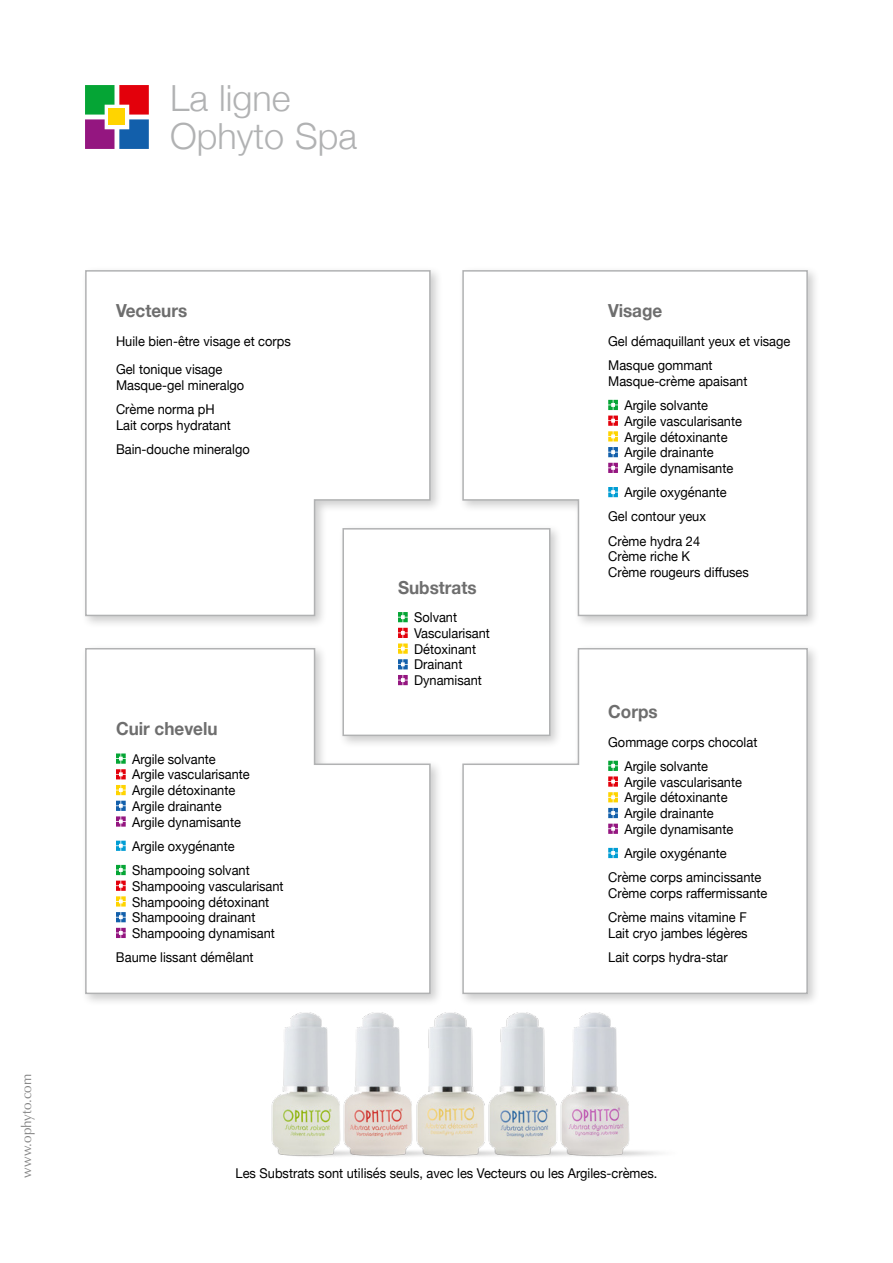
<style>
.page{position:relative;width:893px;height:1263px;background:#fff}
.page>*{position:absolute;margin:0;border:0;box-sizing:border-box;transform-origin:0 0}
.t1{font:300 36px/37.5px "Helvetica Neue";color:#b1b2b3}
.t2{font:700 18px "Helvetica Neue";color:#6e6e6e;scale:.95 1}
.t3{font:13.5px/15.8px "Helvetica Neue";color:#000;scale:.95 1}
.t4{font:13.5px "Optima";color:#848484}
</style>
<div class="page">
<svg style="left:85px;top:85px;width:64px;height:64px"></svg>
<div style="left:109px;top:109px;width:16px;height:16px;background:#ffd400"></div>
<div style="left:81px;top:266px;width:362px;height:363px;background:#000;opacity:.2"></div>
<svg style="left:84px;top:269px;width:347px;height:348px"></svg>
<div style="left:81px;top:643px;width:362px;height:363px;background:#000;opacity:.2"></div>
<svg style="left:84px;top:647px;width:347px;height:348px"></svg>
<div style="left:458px;top:643px;width:362px;height:363px;background:#000;opacity:.2"></div>
<svg style="left:462px;top:647px;width:347px;height:348px"></svg>
<div style="left:458px;top:266px;width:362px;height:363px;background:#000;opacity:.2"></div>
<svg style="left:462px;top:269px;width:347px;height:348px"></svg>
<svg style="left:116px;top:753px;width:10px;height:26px"></svg>
<svg style="left:116px;top:785px;width:10px;height:10px"></svg>
<svg style="left:116px;top:801px;width:10px;height:26px"></svg>
<svg style="left:116px;top:841px;width:10px;height:10px"></svg>
<svg style="left:116px;top:865px;width:10px;height:10px"></svg>
<svg style="left:116px;top:881px;width:10px;height:25px"></svg>
<svg style="left:116px;top:912px;width:10px;height:10px"></svg>
<svg style="left:116px;top:928px;width:10px;height:10px"></svg>
<svg style="left:608px;top:400px;width:10px;height:10px"></svg>
<svg style="left:608px;top:416px;width:10px;height:25px"></svg>
<svg style="left:608px;top:447px;width:10px;height:10px"></svg>
<svg style="left:608px;top:463px;width:10px;height:10px"></svg>
<svg style="left:608px;top:487px;width:10px;height:10px"></svg>
<svg style="left:608px;top:761px;width:10px;height:41px"></svg>
<svg style="left:608px;top:808px;width:10px;height:10px"></svg>
<svg style="left:608px;top:824px;width:10px;height:10px"></svg>
<svg style="left:608px;top:848px;width:10px;height:10px"></svg>
<div style="left:338px;top:524px;width:225px;height:225px;background:#000;opacity:.2"></div>
<div style="left:342px;top:528px;width:208px;height:208px;background:#fff;border:2px solid #b1b2b3"></div>
<svg style="left:398px;top:612px;width:10px;height:10px"></svg>
<svg style="left:398px;top:628px;width:10px;height:41px"></svg>
<svg style="left:398px;top:675px;width:10px;height:10px"></svg>
<img style="left:625px;top:992px;width:72px;height:165px">
<img style="left:553px;top:992px;width:72px;height:165px">
<img style="left:481px;top:992px;width:72px;height:165px">
<img style="left:409px;top:992px;width:72px;height:165px">
<img style="left:261px;top:992px;width:148px;height:165px">
<p class="t4" style="left:19px;top:1178px;width:106px;rotate:-90deg">www.ophyto.com</p>
<h1 class="t1" style="left:170px;top:77px;width:189px">La ligne<br>Ophyto Spa</h1>
<h2 class="t2" style="left:116px;top:297px;width:77px">Vecteurs</h2>
<p class="t3" style="left:116px;top:328px;width:186px;line-height:28.5px">Huile bien-être visage et corps<br>Gel tonique visage</p>
<p class="t3" style="left:116px;top:374px;width:137px;line-height:24.3px">Masque-gel mineralgo<br>Crème norma pH</p>
<p class="t3" style="left:116px;top:414px;width:142px;line-height:24.3px">Lait corps hydratant<br>Bain-douche mineralgo</p>
<h2 class="t2" style="left:116px;top:715px;width:109px">Cuir chevelu</h2>
<p class="t3" style="left:132px;top:752px;width:125px">Argile solvante<br>Argile vascularisante<br>Argile détoxinante<br>Argile drainante<br>Argile dynamisante</p>
<p class="t3" style="left:132px;top:835px;width:125px;line-height:24.3px">Argile oxygénante<br>Shampooing solvant</p>
<p class="t3" style="left:132px;top:879px;width:161px">Shampooing vascularisant<br>Shampooing détoxinant<br>Shampooing drainant<br>Shampooing dynamisant</p>
<p class="t3" style="left:116px;top:950px;width:146px">Baume lissant démêlant</p>
<h2 class="t2" style="left:398px;top:573px;width:84px">Substrats</h2>
<p class="t3" style="left:414px;top:610px;width:81px">Solvant<br>Vascularisant<br>Détoxinant<br>Drainant<br>Dynamisant</p>
<h2 class="t2" style="left:608px;top:297px;width:58px">Visage</h2>
<p class="t3" style="left:608px;top:330px;width:193px;line-height:24.3px">Gel démaquillant yeux et visage<br>Masque gommant</p>
<p class="t3" style="left:624px;top:370px;width:131px;line-height:24.3px;text-indent:-16px">Masque-crème apaisant<br>Argile solvante</p>
<p class="t3" style="left:624px;top:414px;width:125px">Argile vascularisante<br>Argile détoxinante<br>Argile drainante<br>Argile dynamisante</p>
<p class="t3" style="left:608px;top:481px;width:126px;line-height:24.3px;text-indent:16px">Argile oxygénante<br>Gel contour yeux<br>Crème hydra 24</p>
<p class="t3" style="left:608px;top:549px;width:150px">Crème riche K<br>Crème rougeurs diffuses</p>
<h2 class="t2" style="left:608px;top:698px;width:54px">Corps</h2>
<p class="t3" style="left:624px;top:730px;width:142px;line-height:24.3px;text-indent:-16px">Gommage corps chocolat<br>Argile solvante</p>
<p class="t3" style="left:624px;top:775px;width:125px">Argile vascularisante<br>Argile détoxinante<br>Argile drainante<br>Argile dynamisante</p>
<p class="t3" style="left:608px;top:842px;width:163px;line-height:24.3px;text-indent:16px">Argile oxygénante<br>Crème corps amincissante</p>
<p class="t3" style="left:608px;top:882px;width:169px;line-height:24.3px">Crème corps raffermissante<br>Crème mains vitamine F</p>
<p class="t3" style="left:608px;top:922px;width:148px;line-height:24.3px">Lait cryo jambes légères<br>Lait corps hydra-star</p>
<p class="t3" style="left:236px;top:1166px;width:445px">Les Substrats sont utilisés seuls, avec les Vecteurs ou les Argiles-crèmes.</p>
</div>
